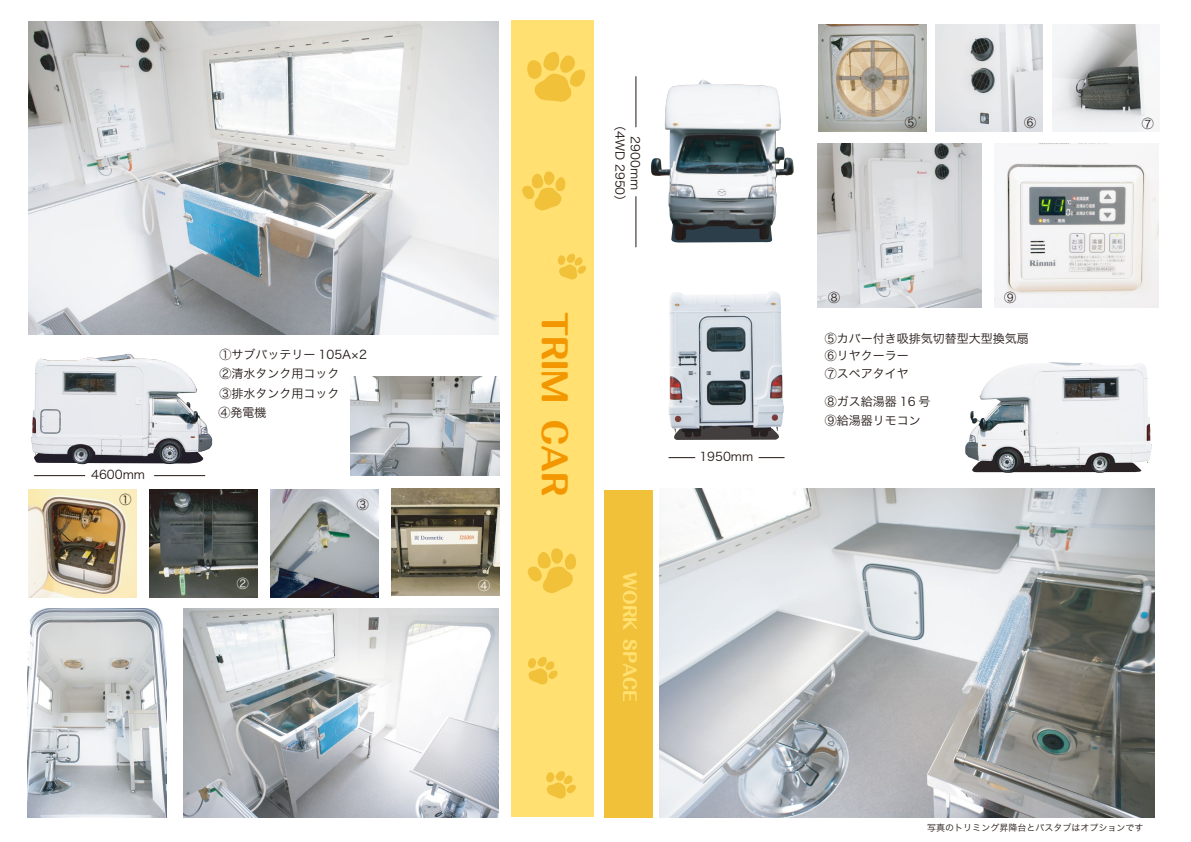
<style>
.page{position:relative;width:1191px;height:842px;background:#fff}
.page>*{position:absolute;margin:0;border:0;box-sizing:border-box;transform-origin:0 0}
.t1{font:32.6px "Nt Motoya Ma Aporo Std W6";color:#f39700}
.t2{font:17.1px "Nt Motoya Ma Aporo Std W6";color:#ffe071}
.t3{font:12px/19.3px "Hira Kaku Pro W3";color:#221815}
.t4{font:12px "Hira Kaku Pro W3";color:#fff}
.t5{font:9px "Hira Kaku Pro W3";color:#221815}
</style>
<div class="page">
<img style="left:28px;top:22px;width:471px;height:312px">
<img style="left:351px;top:376px;width:149px;height:99px">
<img style="left:660px;top:488px;width:495px;height:329px">
<img style="left:28px;top:608px;width:139px;height:209px">
<img style="left:1052px;top:24px;width:96px;height:108px">
<img style="left:817px;top:144px;width:164px;height:164px">
<img style="left:184px;top:608px;width:314px;height:209px">
<img style="left:819px;top:24px;width:107px;height:108px">
<img style="left:935px;top:24px;width:108px;height:108px">
<img style="left:994px;top:144px;width:164px;height:164px">
<img style="left:28px;top:489px;width:108px;height:108px">
<img style="left:149px;top:489px;width:108px;height:108px">
<img style="left:270px;top:489px;width:108px;height:108px">
<svg style="left:671px;top:240px;width:101px;height:3px"></svg>
<img style="left:651px;top:80px;width:143px;height:160px">
<img style="left:31px;top:354px;width:181px;height:111px">
<svg style="left:674px;top:438px;width:105px;height:2px"></svg>
<img style="left:668px;top:291px;width:116px;height:147px">
<img style="left:965px;top:362px;width:187px;height:111px">
<img style="left:391px;top:488px;width:108px;height:108px">
<hr style="left:34px;top:475px;width:51px;height:1px;background:#221815">
<hr style="left:154px;top:475px;width:51px;height:1px;background:#221815">
<svg style="left:668px;top:457px;width:27px;height:1px"></svg>
<svg style="left:758px;top:457px;width:26px;height:1px"></svg>
<hr style="left:635px;top:76px;width:1px;height:51px;background:#221815">
<hr style="left:635px;top:196px;width:1px;height:51px;background:#221815">
<div style="left:511px;top:21px;width:83px;height:796px;background:#ffe071"></div>
<div style="left:604px;top:490px;width:48px;height:327px;background:#f1c13a"></div>
<svg style="left:527px;top:52px;width:59px;height:50px"></svg>
<svg style="left:522px;top:171px;width:44px;height:40px"></svg>
<svg style="left:558px;top:253px;width:28px;height:27px"></svg>
<svg style="left:527px;top:548px;width:49px;height:45px"></svg>
<svg style="left:528px;top:657px;width:30px;height:28px"></svg>
<svg style="left:546px;top:771px;width:30px;height:28px"></svg>
<p class="t3" style="left:91px;top:464px;width:55px">4600mm</p>
<p class="t3" style="left:120px;top:489px;width:13px">①</p>
<p class="t3" style="left:220px;top:344px;width:149px">①サブバッテリー 105A×2</p>
<p class="t3" style="left:220px;top:363px;width:121px">②清水タンク用コック<br>③排水タンク用コック</p>
<p class="t3" style="left:218px;top:402px;width:49px">④発電機</p>
<p class="t3" style="left:357px;top:494px;width:13px">③</p>
<p class="t4" style="left:237px;top:573px;width:13px">②</p>
<p class="t4" style="left:478px;top:574px;width:13px">④</p>
<h1 class="t1" style="left:571px;top:312px;width:186px;rotate:90deg">TRIM CAR</h1>
<p class="t3" style="left:644px;top:119px;width:90px;line-height:15.5px;text-align:center;rotate:90deg">2900mm（4WD 2950）</p>
<h2 class="t2" style="left:638px;top:572px;width:131px;rotate:90deg">WORK SPACE</h2>
<p class="t3" style="left:699px;top:446px;width:55px">1950mm</p>
<p class="t3" style="left:905px;top:112px;width:13px">⑤</p>
<p class="t3" style="left:1024px;top:112px;width:13px">⑥</p>
<p class="t3" style="left:1141px;top:113px;width:13px">⑦</p>
<p class="t3" style="left:828px;top:287px;width:13px">⑧</p>
<p class="t3" style="left:1004px;top:287px;width:13px">⑨</p>
<p class="t3" style="left:824px;top:329px;width:205px;line-height:16.5px">⑤カバー付き吸排気切替型大型換気扇<br>⑥リヤクーラー</p>
<p class="t3" style="left:824px;top:362px;width:85px">⑦スペアタイヤ</p>
<p class="t3" style="left:824px;top:391px;width:107px">⑧ガス給湯器 16 号</p>
<p class="t3" style="left:824px;top:410px;width:97px">⑨給湯器リモコン</p>
<p class="t5" style="left:927px;top:819px;width:218px">写真のトリミング昇降台とバスタブはオプションです</p>
</div>
